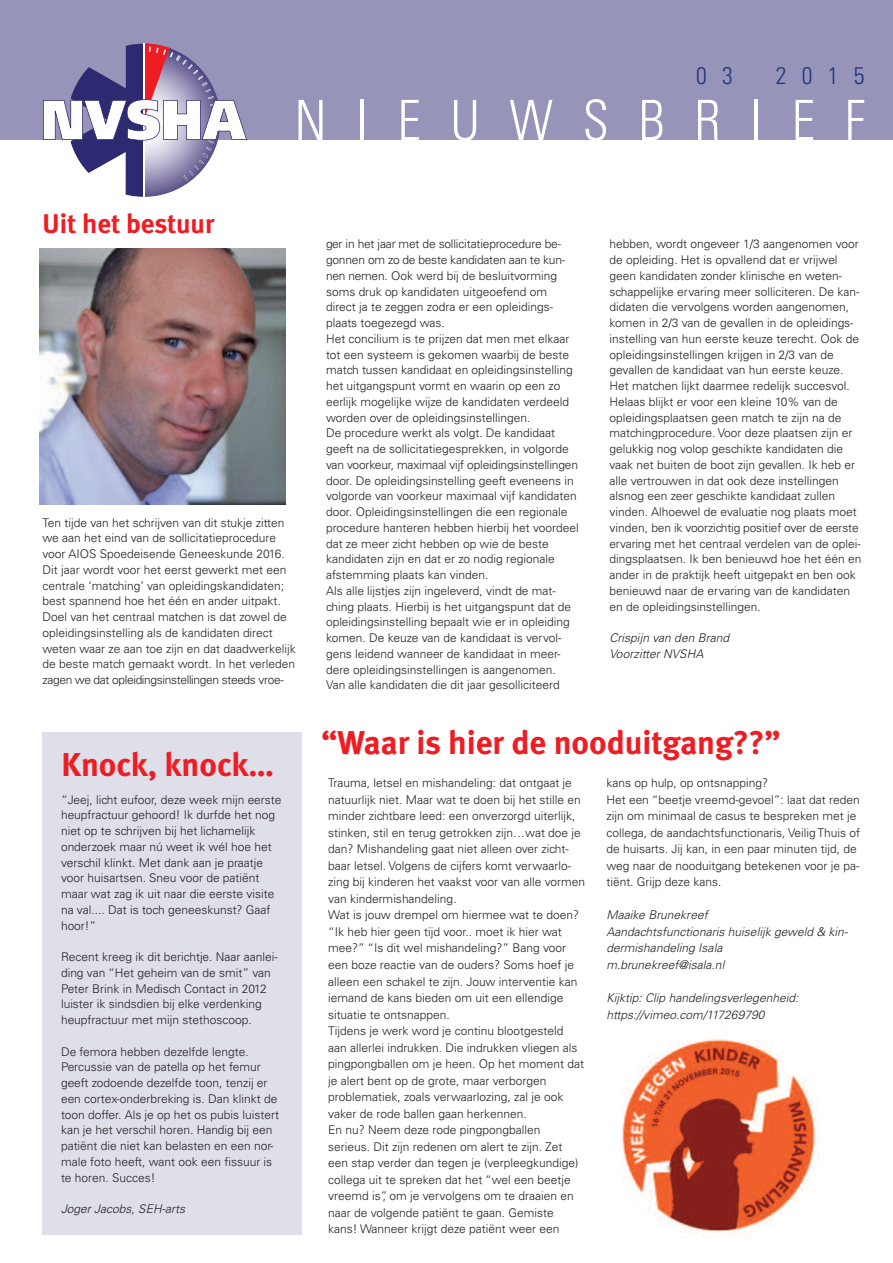
<style>
.page{position:relative;width:893px;height:1263px;background:#fff}
.page>*{position:absolute;margin:0;border:0;box-sizing:border-box;transform-origin:0 0}
.t1{font:300 condensed 55.65px "Univers";letter-spacing:.565em;color:#fff;scale:.94 1}
.t2{font:700 33px "Meta";color:#ee1d23}
.t3{font:700 27px "Meta";color:#ee1d23}
.t4{font:300 condensed 24px "Univers";color:#233678}
.t5{font:300 12px/15.8px "Univers";color:#231f20}
.t6{font:italic 300 12px/16.5px "Univers";letter-spacing:.005em;color:#231f20}
</style>
<div class="page">
<div style="left:0;top:0;width:893px;height:140px;background:#9694b9"></div>
<svg style="left:43px;top:44px;width:204px;height:153px"></svg>
<img style="left:39px;top:249px;width:247px;height:255px">
<div style="left:43px;top:732px;width:259px;height:502px;background:#dfdfea"></div>
<img style="left:622px;top:1038px;width:197px;height:199px">
<h3 class="t4" style="left:696px;top:67px;width:38px">0 3</h3>
<h3 class="t4" style="left:776px;top:67px;width:90px">2015</h3>
<h3 class="t3" style="left:43px;top:207px;width:173px">Uit het bestuur</h3>
<h1 class="t1" style="left:294px;top:100px;width:608px">NIEUWSBRIEF</h1>
<p class="t5" style="left:43px;top:516px;width:255px">Ten tijde van het schrijven van dit stukje zitten we aan het eind van de sollicitatieprocedure voor AIOS Spoedeisende Geneeskunde 2016.<br>Dit jaar wordt voor het eerst gewerkt met een centrale ‘matching’ van opleidingskandidaten; best spannend hoe het één en ander uitpakt.<br>Doel van het centraal matchen is dat zowel de opleidingsinstelling als de kandidaten direct weten waar ze aan toe zijn en dat daadwerkelijk de beste match gemaakt wordt. In het verleden zagen we dat opleidingsinstellingen steeds vroe-</p>
<h2 class="t2" style="left:62px;top:744px;width:214px">Knock, knock…</h2>
<p class="t5" style="left:61px;top:792px;width:222px">“Jeej, licht eufoor, deze week mijn eerste heupfractuur gehoord! Ik durfde het nog niet op te schrijven bij het lichamelijk onderzoek maar nú weet ik wél hoe het verschil klinkt. Met dank aan je praatje voor huisartsen. Sneu voor de patiënt maar wat zag ik uit naar die eerste visite na val.... Dat is toch geneeskunst? Gaaf hoor!”</p>
<p class="t5" style="left:61px;top:950px;width:218px">Recent kreeg ik dit berichtje. Naar aanlei&shy;ding van “Het geheim van de smit” van Peter Brink in Medisch Contact in 2012 luister ik sindsdien bij elke verdenking heupfractuur met mijn stethoscoop.</p>
<p class="t5" style="left:61px;top:1044px;width:220px">De femora hebben dezelfde lengte.<br>Percussie van de patella op het femur geeft zodoende dezelfde toon, tenzij er een cortex-onderbreking is. Dan klinkt de toon doffer. Als je op het os pubis luistert kan je het verschil horen. Handig bij een patiënt die niet kan belasten en een nor&shy;male foto heeft, want ook een fissuur is te horen. Succes!</p>
<p class="t6" style="left:61px;top:1202px;width:126px">Joger Jacobs, SEH-arts</p>
<p class="t5" style="left:326px;top:237px;width:254px">ger in het jaar met de sollicitatieprocedure be&shy;gonnen om zo de beste kandidaten aan te kun&shy;nen nemen. Ook werd bij de besluitvorming soms druk op kandidaten uitgeoefend om direct ja te zeggen zodra er een opleidings&shy;plaats toegezegd was.<br>Het concilium is te prijzen dat men met elkaar tot een systeem is gekomen waarbij de beste match tussen kandidaat en opleidingsinstelling het uitgangspunt vormt en waarin op een zo eerlijk mogelijke wijze de kandidaten verdeeld worden over de opleidingsinstellingen.<br>De procedure werkt als volgt. De kandidaat geeft na de sollicitatiegesprekken, in volgorde van voorkeur, maximaal vijf opleidingsinstellingen door. De opleidingsinstelling geeft eveneens in volgorde van voorkeur maximaal vijf kandidaten door. Opleidingsinstellingen die een regionale procedure hanteren hebben hierbij het voordeel dat ze meer zicht hebben op wie de beste kandidaten zijn en dat er zo nodig regionale afstemming plaats kan vinden.<br>Als alle lijstjes zijn ingeleverd, vindt de mat&shy;ching plaats. Hierbij is het uitgangspunt dat de opleidingsinstelling bepaalt wie er in opleiding komen. De keuze van de kandidaat is vervol&shy;gens leidend wanneer de kandidaat in meer&shy;dere opleidingsinstellingen is aangenomen.<br>Van alle kandidaten die dit jaar gesolliciteerd</p>
<p class="t5" style="left:609px;top:237px;width:253px">hebben, wordt ongeveer 1/3 aangenomen voor de opleiding. Het is opvallend dat er vrijwel geen kandidaten zonder klinische en weten&shy;schappelijke ervaring meer solliciteren. De kan&shy;didaten die vervolgens worden aangenomen, komen in 2/3 van de gevallen in de opleidings&shy;instelling van hun eerste keuze terecht. Ook de opleidingsinstellingen krijgen in 2/3 van de gevallen de kandidaat van hun eerste keuze.<br>Het matchen lijkt daarmee redelijk succesvol.<br>Helaas blijkt er voor een kleine 10% van de opleidingsplaatsen geen match te zijn na de matchingprocedure. Voor deze plaatsen zijn er gelukkig nog volop geschikte kandidaten die vaak net buiten de boot zijn gevallen. Ik heb er alle vertrouwen in dat ook deze instellingen alsnog een zeer geschikte kandidaat zullen vinden. Alhoewel de evaluatie nog plaats moet vinden, ben ik voorzichtig positief over de eerste ervaring met het centraal verdelen van de oplei&shy;dingsplaatsen. Ik ben benieuwd hoe het één en ander in de praktijk heeft uitgepakt en ben ook benieuwd naar de ervaring van de kandidaten en de opleidingsinstellingen.</p>
<p class="t6" style="left:609px;top:631px;width:121px;line-height:15.8px">Crispijn van den Brand<br>Voorzitter NVSHA</p>
<h2 class="t2" style="left:322px;top:723px;width:460px">“Waar is hier de nooduitgang??”</h2>
<p class="t5" style="left:328px;top:776px;width:258px;line-height:16.5px">Trauma, letsel en mishandeling: dat ontgaat je natuurlijk niet. Maar wat te doen bij het stille en minder zichtbare leed: een onverzorgd uiterlijk, stinken, stil en terug getrokken zijn…wat doe je dan? Mishandeling gaat niet alleen over zicht&shy;baar letsel. Volgens de cijfers komt verwaarlo&shy;zing bij kinderen het vaakst voor van alle vormen van kindermishandeling.<br>Wat is jouw drempel om hiermee wat te doen? “Ik heb hier geen tijd voor.. moet ik hier wat mee?” “Is dit wel mishandeling?” Bang voor een boze reactie van de ouders? Soms hoef je alleen een schakel te zijn. Jouw interventie kan iemand de kans bieden om uit een ellendige situatie te ontsnappen.<br>Tijdens je werk word je continu blootgesteld aan allerlei indrukken. Die indrukken vliegen als pingpongballen om je heen. Op het moment dat je alert bent op de grote, maar verborgen problematiek, zoals verwaarlozing, zal je ook vaker de rode ballen gaan herkennen.<br>En nu? Neem deze rode pingpongballen serieus. Dit zijn redenen om alert te zijn. Zet een stap verder dan tegen je (verpleegkundige) collega uit te spreken dat het “wel een beetje vreemd is”, om je vervolgens om te draaien en naar de volgende patiënt te gaan. Gemiste kans! Wanneer krijgt deze patiënt weer een</p>
<p class="t5" style="left:606px;top:776px;width:255px;line-height:16.5px">kans op hulp, op ontsnapping?<br>Het een “beetje vreemd-gevoel”: laat dat reden zijn om minimaal de casus te bespreken met je collega, de aandachtsfunctionaris, Veilig Thuis of de huisarts. Jij kan, in een paar minuten tijd, de weg naar de nooduitgang betekenen voor je pa&shy;tiënt. Grijp deze kans.</p>
<p class="t6" style="left:606px;top:908px;width:243px">Maaike Brunekreef<br>Aandachtsfunctionaris huiselijk geweld &amp; kin&shy;dermishandeling Isala<br>m.brunekreef@isala.nl</p>
<p class="t6" style="left:606px;top:990px;width:194px">Kijktip: Clip handelingsverlegenheid: https://vimeo.com/117269790</p>
</div>
